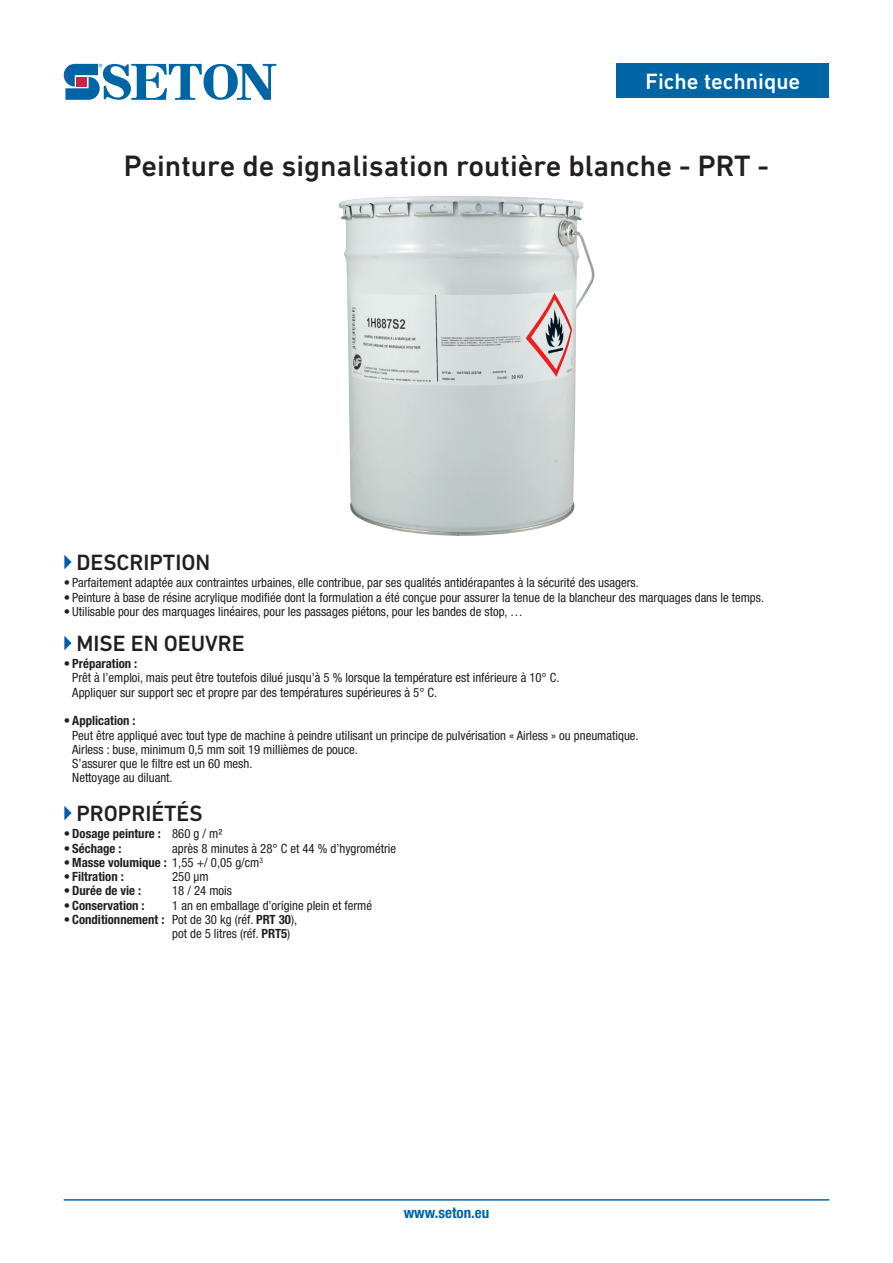
<style>
.page{position:relative;width:893px;height:1263px;background:#fff}
.page>*{position:absolute;margin:0;border:0;box-sizing:border-box;transform-origin:0 0}
.t1{font:500 30px "DIN Next LT Pro";color:#231f20}
.t2{font:500 22.5px "DIN Next LT Pro";color:#231f20}
.t3{font:500 22.5px "DIN Next LT Pro";color:#fff}
.t4{font:700 condensed 15px "Helvetica Neue LT Pro";color:#0065a4}
.t5{font:condensed 12.75px/14.2px "Helvetica Neue LT Pro";color:#231f20}
.t6{font:700 condensed 12.75px "Helvetica Neue LT Pro";color:#231f20}
.s1{font-family:"Abacus Three S Si";font-weight:400;font-size:16.5px;color:#015aaa}
.s2{font-weight:700}
.s3{font-weight:400}
</style>
<div class="page">
<svg style="left:64px;top:64px;width:212px;height:36px"></svg>
<hr style="left:64px;top:1199px;width:765px;height:2px;background:#0065a4">
<div style="left:616px;top:64px;width:213px;height:34px;background:#0065a4"></div>
<img style="left:339px;top:196px;width:256px;height:340px">
<h2 class="t3" style="left:645px;top:74px;width:156px">Fiche technique</h2>
<h1 class="t1" style="left:124px;top:155px;width:647px">Peinture de signalisation routière blanche - PRT -</h1>
<h2 class="t2" style="left:64px;top:554px;width:148px"><span class="s1">A</span> DESCRIPTION</h2>
<p class="t5" style="left:64px;top:577px;width:576px">• Parfaitement adaptée aux contraintes urbaines, elle contribue, par ses qualités antidérapantes à la sécurité des usagers.</p>
<p class="t5" style="left:64px;top:591px;width:702px">• Peinture à base de résine acrylique modifiée dont la formulation a été conçue pour assurer la tenue de la blancheur des marquages dans le temps.</p>
<p class="t5" style="left:64px;top:606px;width:461px">• Utilisable pour des marquages linéaires, pour les passages piétons, pour les bandes de stop, …</p>
<h2 class="t2" style="left:64px;top:635px;width:182px"><span class="s1">A</span> MISE EN OEUVRE</h2>
<p class="t5" style="left:72px;top:658px;width:489px;text-indent:-9px">• <span class="s2">Préparation :<br></span>Prêt à l’emploi, mais peut être toutefois dilué jusqu’à 5 % lorsque la température est inférieure à 10° C.<br>Appliquer sur support sec et propre par des températures supérieures à 5° C.</p>
<p class="t5" style="left:72px;top:715px;width:568px;text-indent:-9px">• <span class="s2">Application :<br></span>Peut être appliqué avec tout type de machine à peindre utilisant un principe de pulvérisation « Airless » ou pneumatique.<br>Airless : buse, minimum 0,5 mm soit 19 millièmes de pouce.<br>S’assurer que le filtre est un 60 mesh.<br>Nettoyage au diluant.</p>
<h2 class="t2" style="left:64px;top:805px;width:140px"><span class="s1">A</span> PROPRIÉTÉS</h2>
<p class="t6" style="left:64px;top:829px;width:160px"><span class="s3">•</span> Dosage peinture : <span class="s3">860 g / m²</span></p>
<p class="t6" style="left:64px;top:843px;width:59px"><span class="s3">•</span> Séchage :</p>
<p class="t5" style="left:172px;top:842px;width:225px">après 8 minutes à 28° C et 44 % d’hygrométrie</p>
<p class="t5" style="left:64px;top:856px;width:201px">• <span class="s2">Masse volumique :</span> 1,55 +/ 0,05 g/cm<sup>3</sup></p>
<p class="t6" style="left:64px;top:872px;width:62px"><span class="s3">•</span> Filtration :</p>
<p class="t5" style="left:172px;top:871px;width:38px">250 μm</p>
<p class="t6" style="left:64px;top:886px;width:79px"><span class="s3">•</span> Durée de vie :</p>
<p class="t5" style="left:172px;top:885px;width:61px">18 / 24 mois</p>
<p class="t6" style="left:64px;top:900px;width:82px"><span class="s3">•</span> Conservation :</p>
<p class="t5" style="left:172px;top:899px;width:201px">1 an en emballage d’origine plein et fermé</p>
<p class="t5" style="left:172px;top:913px;width:126px;text-indent:-108px">• <span class="s2">Conditionnement :</span> Pot de 30 kg (réf. <span class="s2">PRT 30</span>), pot de 5 litres (réf. <span class="s2">PRT5</span>)</p>
<p class="t4" style="left:404px;top:1208px;width:87px">www.seton.eu</p>
</div>
